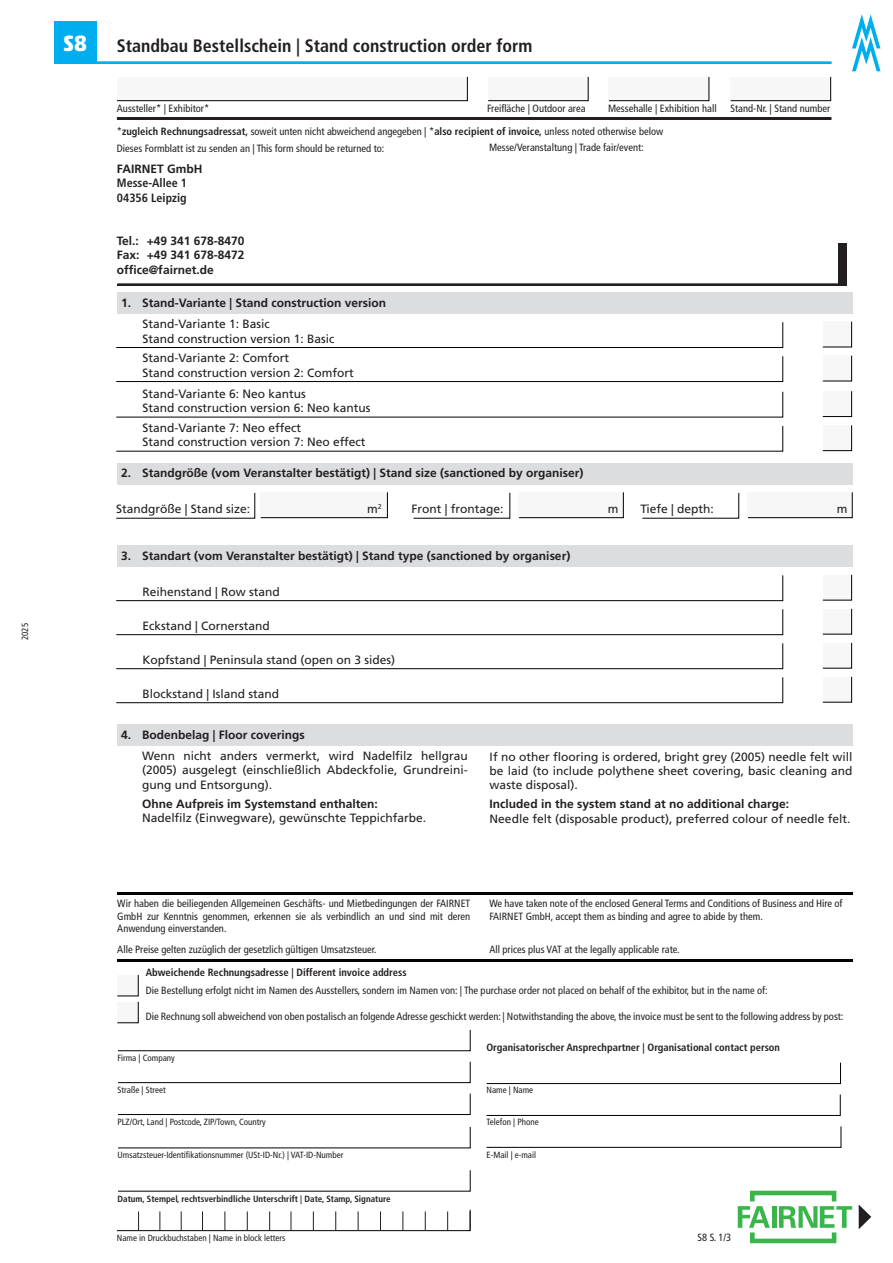
<style>
.page{position:relative;width:893px;height:1263px;background:#fff}
.page>*{position:absolute;margin:0;border:0;box-sizing:border-box;transform-origin:0 0}
.t1{font:700 22.5px "Akko W1 G";color:#fff}
.t2{font:700 condensed 18px "Frutiger LT Pro";color:#231f20}
.t3{font:12px/14.4px "Frutiger LT Pro";color:#231f20}
.t4{font:700 12px/14.4px "Frutiger LT Pro";color:#231f20;text-align:justify}
.t5{font:700 condensed 12px/14.4px "Frutiger LT Pro";color:#231f20}
.t6{font:condensed 10.5px/12.6px "Frutiger LT Pro";color:#231f20}
.t7{font:700 condensed 10.5px "Frutiger LT Pro";color:#231f20}
.t8{font:condensed 9px "Frutiger LT Pro";color:#231f20}
.t9{font:700 condensed 9px "Frutiger LT Pro";color:#231f20}
.s1{font-weight:700}
</style>
<div class="page">
<div style="left:54px;top:21px;width:42px;height:43px;background:#00aeef"></div>
<hr style="left:89px;top:62px;width:742px;height:2px;background:#00aeef">
<svg style="left:852px;top:14px;width:28px;height:57px"></svg>
<svg style="left:738px;top:1191px;width:114px;height:52px"></svg>
<svg style="left:859px;top:1205px;width:12px;height:24px"></svg>
<div style="left:117px;top:292px;width:736px;height:22px;background:#dcdddf"></div>
<svg style="left:116px;top:322px;width:667px;height:26px"></svg>
<div style="left:117px;top:724px;width:736px;height:21px;background:#dcdddf"></div>
<svg style="left:822px;top:321px;width:30px;height:26px"></svg>
<svg style="left:116px;top:356px;width:667px;height:26px"></svg>
<svg style="left:822px;top:355px;width:30px;height:26px"></svg>
<svg style="left:116px;top:425px;width:667px;height:26px"></svg>
<svg style="left:822px;top:425px;width:30px;height:26px"></svg>
<svg style="left:116px;top:391px;width:667px;height:26px"></svg>
<svg style="left:822px;top:391px;width:30px;height:26px"></svg>
<div style="left:117px;top:463px;width:736px;height:21px;background:#dcdddf"></div>
<svg style="left:116px;top:492px;width:272px;height:27px"></svg>
<svg style="left:413px;top:492px;width:97px;height:27px"></svg>
<svg style="left:519px;top:492px;width:105px;height:26px"></svg>
<svg style="left:642px;top:492px;width:97px;height:27px"></svg>
<svg style="left:748px;top:492px;width:105px;height:26px"></svg>
<div style="left:117px;top:545px;width:736px;height:22px;background:#dcdddf"></div>
<svg style="left:116px;top:575px;width:667px;height:26px"></svg>
<svg style="left:822px;top:574px;width:30px;height:26px"></svg>
<svg style="left:116px;top:609px;width:667px;height:26px"></svg>
<svg style="left:822px;top:608px;width:30px;height:26px"></svg>
<svg style="left:116px;top:643px;width:667px;height:26px"></svg>
<svg style="left:822px;top:642px;width:30px;height:26px"></svg>
<svg style="left:116px;top:677px;width:667px;height:26px"></svg>
<svg style="left:822px;top:676px;width:30px;height:26px"></svg>
<hr style="left:117px;top:284px;width:729px;height:2px;background:#231f20">
<div style="left:838px;top:243px;width:8px;height:42px;background:#231f20"></div>
<hr style="left:117px;top:959px;width:736px;height:3px;background:#000">
<hr style="left:117px;top:893px;width:736px;height:2px;background:#000">
<hr style="left:117px;top:117px;width:714px;height:3px;background:#231f20">
<svg style="left:488px;top:76px;width:101px;height:25px"></svg>
<svg style="left:608px;top:76px;width:102px;height:25px"></svg>
<svg style="left:730px;top:76px;width:101px;height:25px"></svg>
<svg style="left:116px;top:76px;width:352px;height:25px"></svg>
<svg style="left:486px;top:1062px;width:355px;height:22px"></svg>
<svg style="left:486px;top:1094px;width:355px;height:22px"></svg>
<svg style="left:486px;top:1126px;width:356px;height:22px"></svg>
<svg style="left:118px;top:1029px;width:353px;height:22px"></svg>
<svg style="left:118px;top:1061px;width:353px;height:22px"></svg>
<svg style="left:118px;top:1093px;width:353px;height:22px"></svg>
<svg style="left:118px;top:1127px;width:353px;height:22px"></svg>
<svg style="left:118px;top:1170px;width:353px;height:22px"></svg>
<svg style="left:117px;top:975px;width:22px;height:48px"></svg>
<svg style="left:116px;top:1209px;width:355px;height:22px"></svg>
<p class="t8" style="left:20px;top:640px;width:19px;rotate:-90deg">2025</p>
<h1 class="t1" style="left:63px;top:27px;width:25px">S8</h1>
<h2 class="t2" style="left:117px;top:35px;width:417px">Standbau Bestellschein | Stand construction order form</h2>
<p class="t6" style="left:117px;top:103px;width:94px">Aussteller* | Exhibitor*</p>
<p class="t6" style="left:487px;top:103px;width:100px">Freifläche | Outdoor area</p>
<p class="t6" style="left:608px;top:103px;width:110px">Messehalle | Exhibition hall</p>
<p class="t6" style="left:730px;top:103px;width:101px">Stand-Nr. | Stand number</p>
<p class="t6" style="left:117px;top:123px;width:548px;line-height:16.5px">*<span class="s1">zugleich Rechnungsadressat,</span> soweit unten nicht abweichend angegeben | *<span class="s1">also recipient of invoice,</span> unless noted otherwise below<br>Dieses Formblatt ist zu senden an | This form should be returned to:</p>
<p class="t6" style="left:489px;top:141px;width:156px">Messe/Veranstaltung | Trade fair/event:</p>
<p class="t4" style="left:117px;top:161px;width:87px">FAIRNET GmbH</p>
<p class="t5" style="left:117px;top:176px;width:72px">Messe-Allee 1<br>04356 Leipzig</p>
<p class="t4" style="left:117px;top:233px;width:129px">Tel.: +49 341 678-8470<br>Fax: +49 341 678-8472 office@fairnet.de</p>
<p class="t4" style="left:121px;top:295px;width:267px">1. Stand-Variante | Stand construction version</p>
<p class="t3" style="left:142px;top:317px;width:194px">Stand-Variante 1: Basic<br>Stand construction version 1: Basic</p>
<p class="t3" style="left:142px;top:351px;width:213px">Stand-Variante 2: Comfort<br>Stand construction version 2: Comfort</p>
<p class="t3" style="left:142px;top:386px;width:230px">Stand-Variante 6: Neo kantus<br>Stand construction version 6: Neo kantus</p>
<p class="t3" style="left:142px;top:421px;width:225px">Stand-Variante 7: Neo effect<br>Stand construction version 7: Neo effect</p>
<p class="t4" style="left:121px;top:466px;width:464px">2. Standgröße (vom Veranstalter bestätigt) | Stand size (sanctioned by organiser)</p>
<p class="t3" style="left:116px;top:502px;width:136px">Standgröße | Stand size:</p>
<p class="t3" style="left:367px;top:502px;width:16px">m<sup>2</sup></p>
<p class="t3" style="left:411px;top:502px;width:94px">Front | frontage:</p>
<p class="t3" style="left:608px;top:502px;width:12px">m</p>
<p class="t3" style="left:640px;top:502px;width:75px">Tiefe | depth:</p>
<p class="t3" style="left:837px;top:502px;width:12px">m</p>
<p class="t4" style="left:121px;top:548px;width:451px">3. Standart (vom Veranstalter bestätigt) | Stand type (sanctioned by organiser)</p>
<p class="t3" style="left:142px;top:584px;width:139px">Reihenstand | Row stand</p>
<p class="t3" style="left:142px;top:618px;width:129px">Eckstand | Cornerstand</p>
<p class="t3" style="left:142px;top:652px;width:254px">Kopfstand | Peninsula stand (open on 3 sides)</p>
<p class="t3" style="left:142px;top:686px;width:138px">Blockstand | Island stand</p>
<p class="t4" style="left:121px;top:727px;width:185px">4. Bodenbelag | Floor coverings</p>
<p class="t3" style="left:142px;top:748px;width:327px;text-align:justify">Wenn nicht anders vermerkt, wird Nadelfilz hellgrau (2005) ausgelegt (einschließlich Abdeckfolie, Grundreini&shy;gung und Entsorgung).</p>
<p class="t4" style="left:142px;top:796px;width:237px">Ohne Aufpreis im Systemstand enthalten:</p>
<p class="t3" style="left:142px;top:811px;width:286px">Nadelfilz (Einwegware), gewünschte Teppichfarbe.</p>
<p class="t3" style="left:490px;top:749px;width:364px;text-align:justify">If no other flooring is ordered, bright grey (2005) needle felt will be laid (to include polythene sheet covering, basic cleaning and waste disposal).</p>
<p class="t4" style="left:490px;top:797px;width:301px">Included in the system stand at no additional charge:</p>
<p class="t3" style="left:490px;top:811px;width:362px">Needle felt (disposable product), preferred colour of needle felt.</p>
<p class="t6" style="left:117px;top:897px;width:354px;text-align:justify">Wir haben die beiliegenden Allgemeinen Geschäfts- und Mietbedingungen der FAIRNET GmbH zur Kenntnis genommen, erkennen sie als verbindlich an und sind mit deren Anwendung einverstanden.</p>
<p class="t6" style="left:117px;top:943px;width:261px">Alle Preise gelten zuzüglich der gesetzlich gültigen Umsatzsteuer.</p>
<p class="t6" style="left:489px;top:897px;width:354px">We have taken note of the enclosed General Terms and Conditions of Business and Hire of<br>FAIRNET GmbH, accept them as binding and agree to abide by them.</p>
<p class="t6" style="left:489px;top:943px;width:192px">All prices plus VAT at the legally applicable rate.</p>
<p class="t7" style="left:146px;top:966px;width:262px">Abweichende Rechnungsadresse | Different invoice address</p>
<p class="t6" style="left:146px;top:984px;width:623px">Die Bestellung erfolgt nicht im Namen des Ausstellers, sondern im Namen von: | The purchase order not placed on behalf of the exhibitor, but in the name of:</p>
<p class="t6" style="left:146px;top:1010px;width:699px">Die Rechnung soll abweichend von oben postalisch an folgende Adresse geschickt werden: | Notwithstanding the above, the invoice must be sent to the following address by post:</p>
<p class="t7" style="left:486px;top:1041px;width:295px">Organisatorischer Ansprechpartner | Organisational contact person</p>
<p class="t8" style="left:118px;top:1053px;width:59px">Firma | Company</p>
<p class="t8" style="left:118px;top:1085px;width:50px">Straße | Street</p>
<p class="t8" style="left:118px;top:1116px;width:150px">PLZ/Ort, Land | Postcode, ZIP/Town, Country</p>
<p class="t8" style="left:118px;top:1150px;width:227px">Umsatzsteuer-Identifikationsnummer (USt-ID-Nr.) | VAT-ID-Number</p>
<p class="t9" style="left:118px;top:1193px;width:275px">Datum, Stempel, rechtsverbindliche Unterschrift | Date, Stamp, Signature</p>
<p class="t8" style="left:117px;top:1233px;width:170px">Name in Druckbuchstaben | Name in block letters</p>
<p class="t8" style="left:486px;top:1085px;width:48px">Name | Name</p>
<p class="t8" style="left:486px;top:1117px;width:54px">Telefon | Phone</p>
<p class="t8" style="left:486px;top:1150px;width:51px">E-Mail | e-mail</p>
<p class="t6" style="left:698px;top:1231px;width:35px">S8 S. 1/3</p>
</div>
